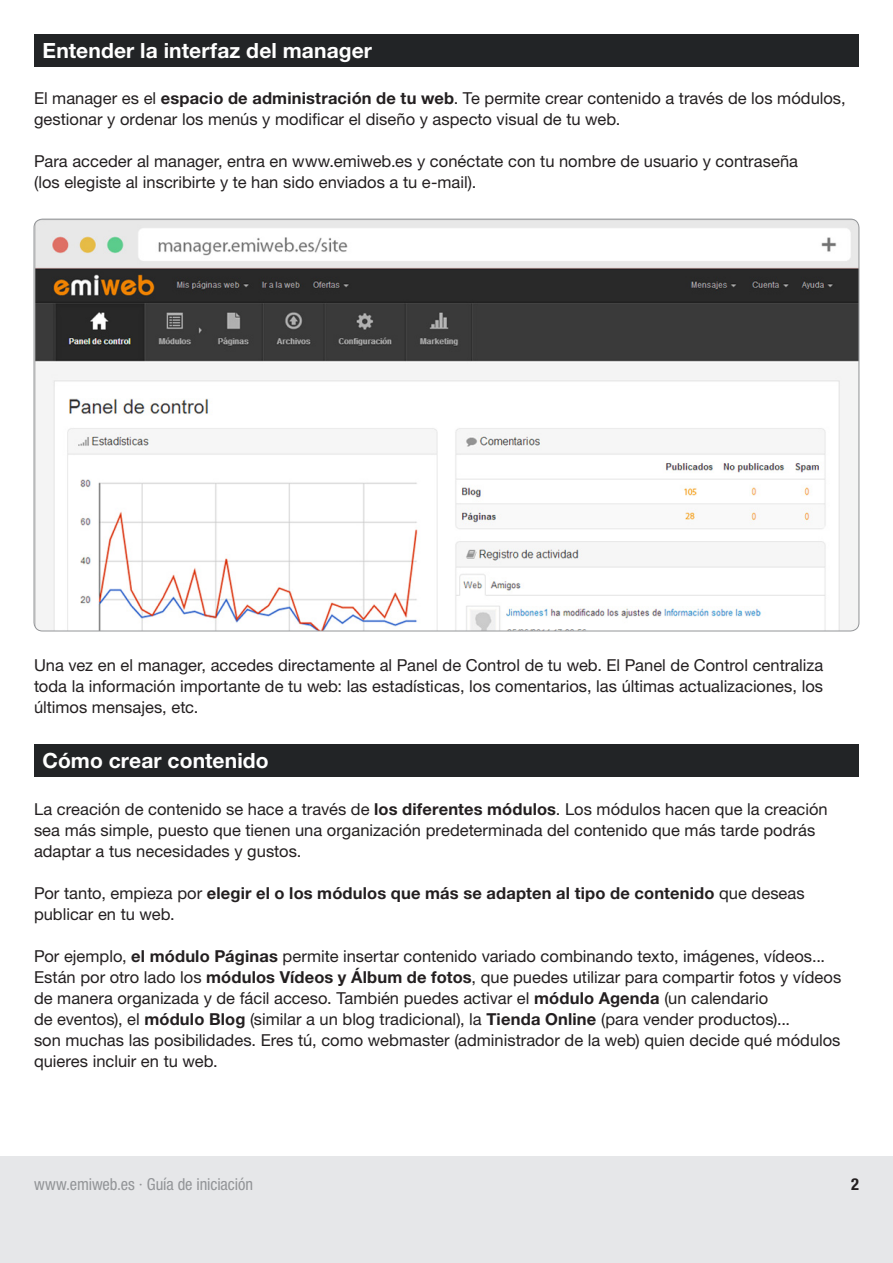
<style>
.page{position:relative;width:893px;height:1263px;background:#fff}
.page>*{position:absolute;margin:0;border:0;box-sizing:border-box;transform-origin:0 0}
.t1{font:700 21px "Helvetica Neue LT Std";letter-spacing:.005em;color:#fff}
.t2{font:16.5px/21px "Helvetica Neue LT Std";color:#231f20}
.t3{font:700 16.5px/21px "Helvetica Neue LT Std";letter-spacing:.01em;color:#231f20}
.t4{font:condensed 16.5px "Helvetica Neue LT Std";letter-spacing:-.005em;color:#939598}
.t5{font:700 condensed 16.5px "Helvetica Neue LT Std";color:#231f20}
.s1{font-weight:700}
.s2{font-weight:400}
</style>
<div class="page">
<div style="left:0;top:1157px;width:893px;height:106px;background:#e6e7e9"></div>
<div style="left:34px;top:34px;width:825px;height:32px;background:#222426"></div>
<div style="left:34px;top:745px;width:825px;height:32px;background:#222426"></div>
<img style="left:34px;top:219px;width:825px;height:412px">
<p class="t1" style="left:43px;top:37px;width:331px">Entender la interfaz del manager</p>
<p class="t2" style="left:34px;top:87px;width:813px">El manager es el <span class="s1">espacio de administración de tu web</span>. Te permite crear contenido a través de los módulos, gestionar y ordenar los menús y modificar el diseño y aspecto visual de tu web.</p>
<p class="t2" style="left:34px;top:150px;width:765px">Para acceder al manager, entra en www.emiweb.es y conéctate con tu nombre de usuario y contraseña (los elegiste al inscribirte y te han sido enviados a tu e-mail).</p>
<p class="t2" style="left:34px;top:654px;width:791px;text-align:justify">Una vez en el manager, accedes directamente al Panel de Control de tu web. El Panel de Control centraliza toda la información importante de tu web: las estadísticas, los comentarios, las últimas actualizaciones, los últimos mensajes, etc.</p>
<p class="t1" style="left:43px;top:748px;width:228px">Cómo crear contenido</p>
<p class="t2" style="left:34px;top:798px;width:795px">La creación de contenido se hace a través de <span class="s1">los diferentes módulos</span>. Los módulos hacen que la creación sea más simple, puesto que tienen una organización predeterminada del contenido que más tarde podrás adaptar a tus necesidades y gustos.</p>
<p class="t3" style="left:34px;top:882px;width:772px"><span class="s2">Por tanto, empieza por</span> elegir el o los módulos que más se adapten al tipo de contenido <span class="s2">que deseas publicar en tu web.</span></p>
<p class="t2" style="left:34px;top:945px;width:809px">Por ejemplo, <span class="s1">el módulo Páginas</span> permite insertar contenido variado combinando texto, imágenes, vídeos...<br>Están por otro lado los <span class="s1">módulos Vídeos y Álbum de fotos</span>, que puedes utilizar para compartir fotos y vídeos de manera organizada y de fácil acceso. También puedes activar el <span class="s1">módulo Agenda</span> (un calendario<br>de eventos), el <span class="s1">módulo Blog</span> (similar a un blog tradicional), la <span class="s1">Tienda Online</span> (para vender productos)...<br>son muchas las posibilidades. Eres tú, como webmaster (administrador de la web) quien decide qué módulos quieres incluir en tu web.</p>
<p class="t4" style="left:34px;top:1175px;width:220px">www.emiweb.es · Guía de iniciación</p>
<p class="t5" style="left:851px;top:1174px;width:9px">2</p>
</div>
